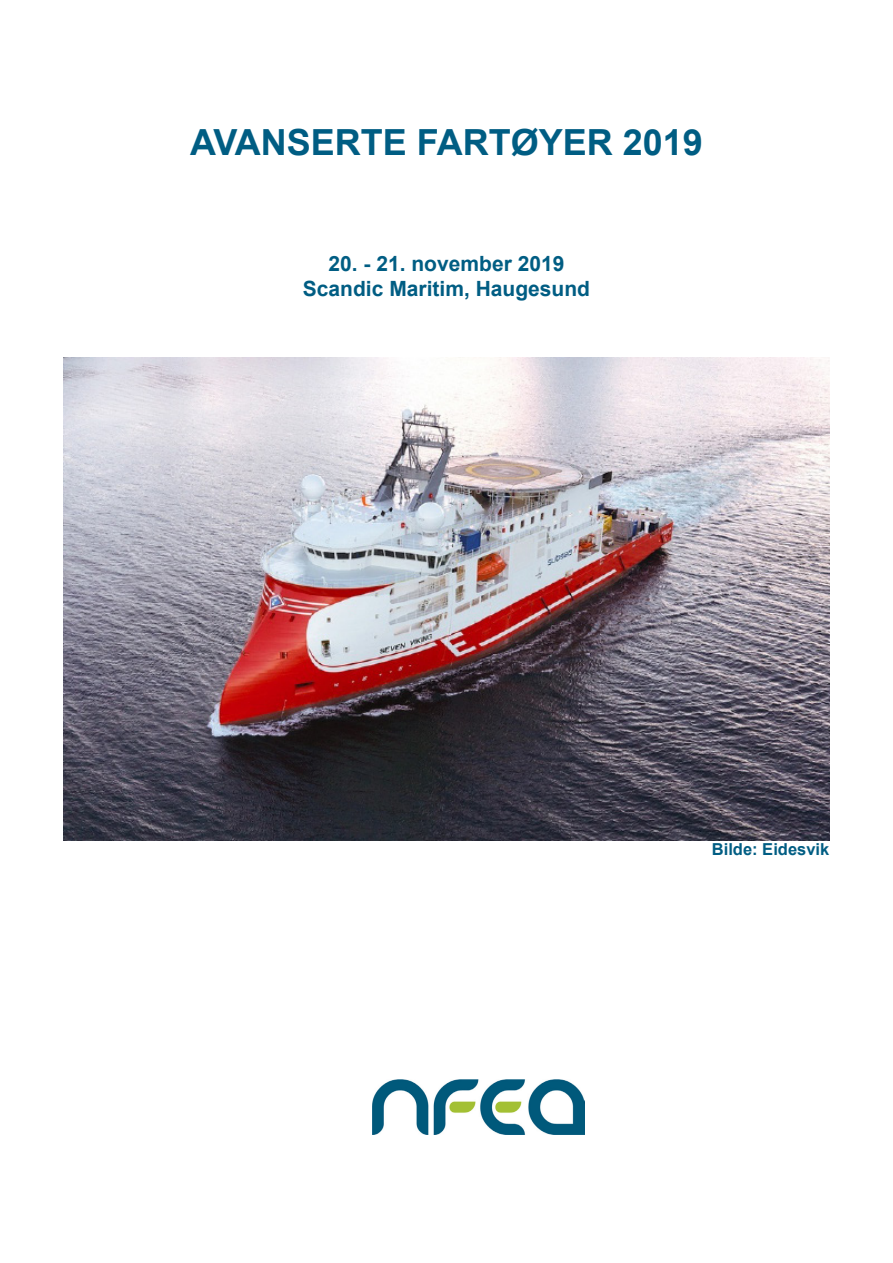
<style>
.page{position:relative;width:893px;height:1263px;background:#fff}
.page>*{position:absolute;margin:0;border:0;box-sizing:border-box;transform-origin:0 0}
.t1{font:700 36px "Arial";color:#005d83}
.t2{font:700 21px "Arial";color:#005d83}
.t3{font:700 16.5px "Arial";color:#005d83}
</style>
<div class="page">
<img style="left:372px;top:1079px;width:213px;height:55px">
<img style="left:64px;top:358px;width:765px;height:482px">
<p class="t1" style="left:190px;top:117px;width:514px">AVANSERTE FARTØYER 2019</p>
<p class="t2" style="left:329px;top:248px;width:237px">20. - 21. november 2019</p>
<p class="t2" style="left:303px;top:274px;width:289px">Scandic Maritim, Haugesund</p>
<p class="t3" style="left:712px;top:838px;width:119px">Bilde: Eidesvik</p>
</div>
